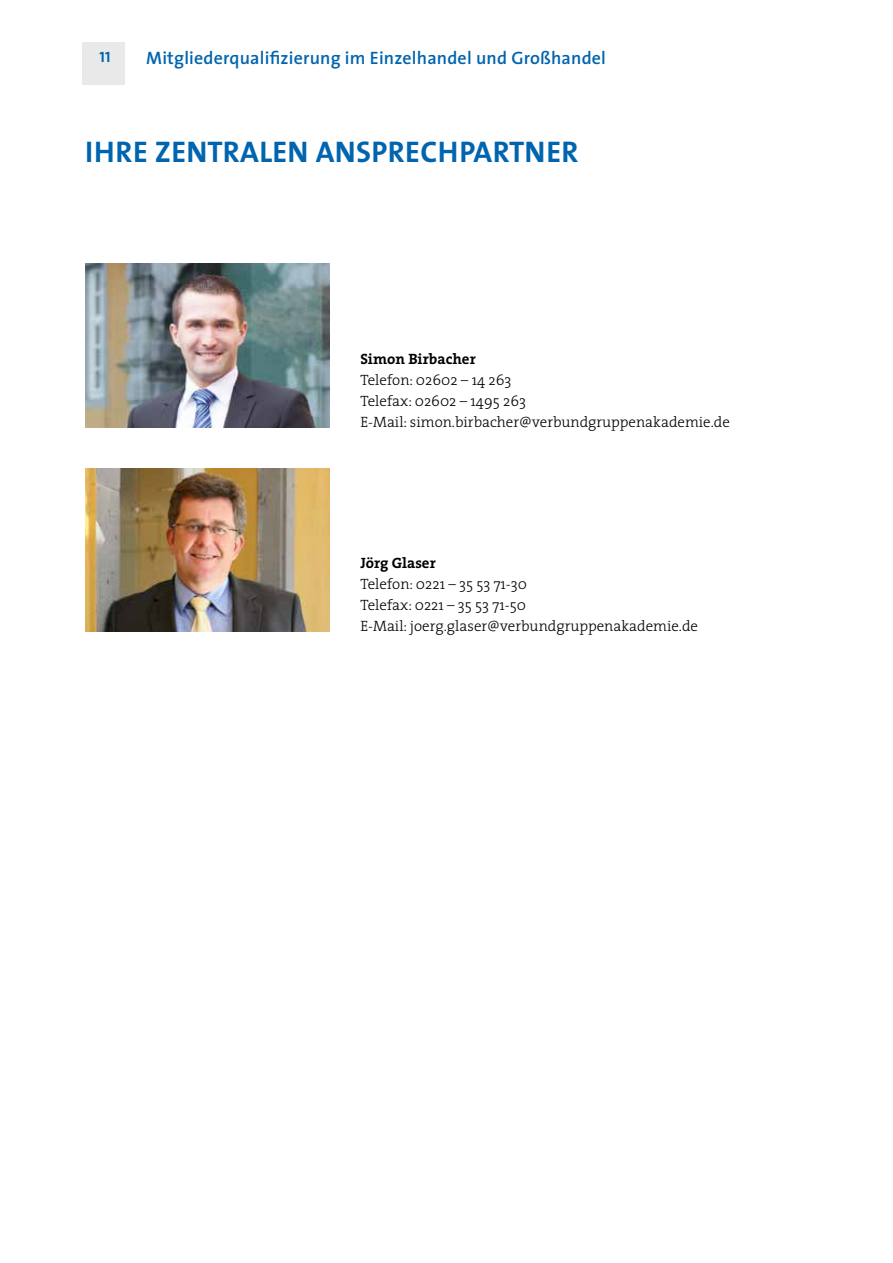
<style>
.page{position:relative;width:893px;height:1263px;background:#fff}
.page>*{position:absolute;margin:0;border:0;box-sizing:border-box;transform-origin:0 0}
.t1{font:700 30px "The Sans";letter-spacing:.01em;color:#0064af}
.t2{font:600 18px "The Sans";letter-spacing:.01em;color:#0064af}
.t3{font:300 15px/21px "The Serif";color:#000}
.t4{font:700 15px "The Serif";color:#000}
.t5{font:15px "The Sans Bold Caps";color:#0064af}
</style>
<div class="page">
<div style="left:82px;top:43px;width:43px;height:42px;background:#e9e9e9"></div>
<img style="left:85px;top:264px;width:244px;height:163px">
<img style="left:85px;top:468px;width:244px;height:163px">
<p class="t5" style="left:100px;top:44px;width:12px">11</p>
<p class="t2" style="left:146px;top:43px;width:461px">Mitgliederqualifizierung im Einzelhandel und Großhandel</p>
<h1 class="t1" style="left:85px;top:127px;width:495px">IHRE ZENTRALEN ANSPRECHPARTNER</h1>
<p class="t4" style="left:360px;top:347px;width:117px">Simon Birbacher</p>
<p class="t3" style="left:360px;top:369px;width:371px">Telefon: 02602 – 14 263<br>Telefax: 02602 – 1495 263<br>E-Mail: simon.birbacher@verbundgruppenakademie.de</p>
<p class="t4" style="left:360px;top:551px;width:77px">Jörg Glaser</p>
<p class="t3" style="left:360px;top:573px;width:339px">Telefon: 0221 – 35 53 71-30<br>Telefax: 0221 – 35 53 71-50<br>E-Mail: joerg.glaser@verbundgruppenakademie.de</p>
</div>
